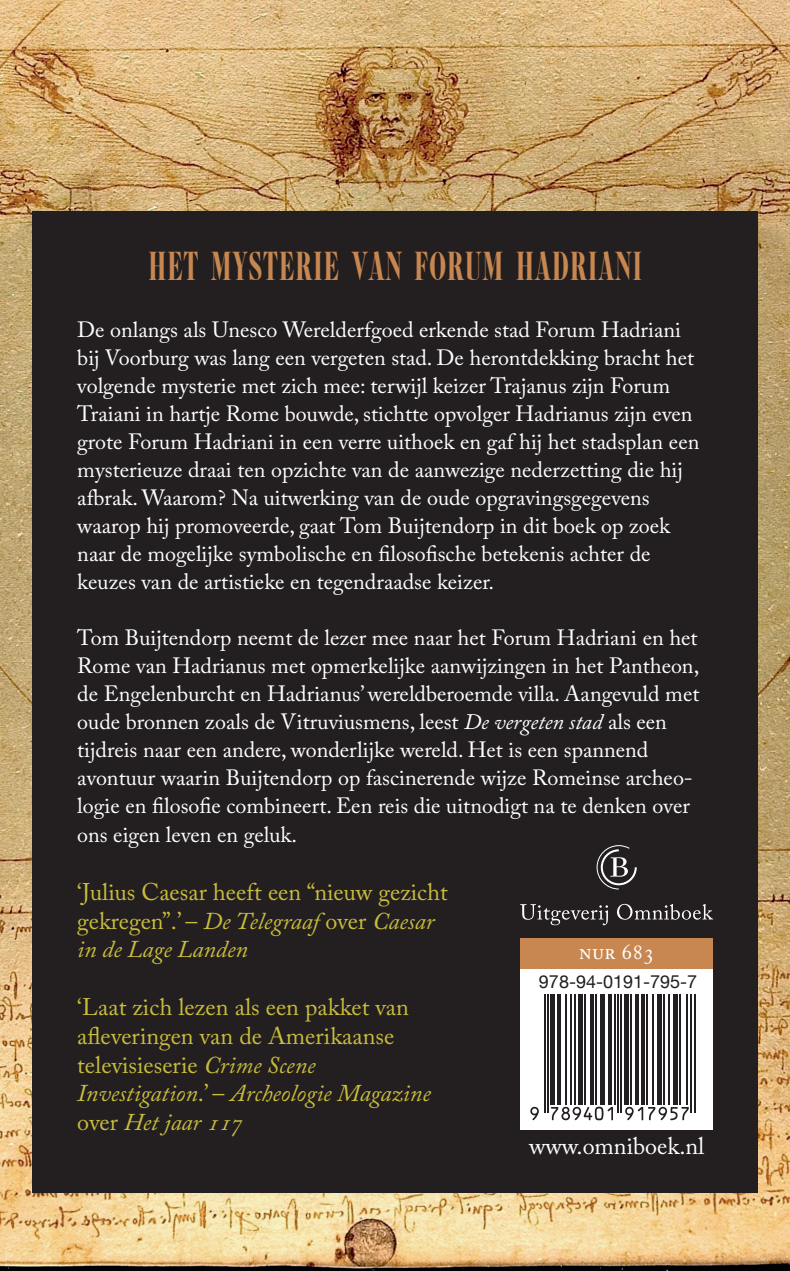
<style>
.page{position:relative;width:790px;height:1271px;background:#fff}
.page>*{position:absolute;margin:0;border:0;box-sizing:border-box;transform-origin:0 0}
.t1{font:42px "Caslon Gra Com D";letter-spacing:.03em;color:#c88750}
.t2{font:24px/28.8px "Adobe Caslon Pro";color:#c9bc3c}
.t3{font:24px "Adobe Caslon Pro";color:#fff}
.t4{font:22px/28px "Adobe Caslon Pro";color:#fff}
.t5{font:18px "Helvetica Neue";color:#231f20}
.s1{font-style:italic}
</style>
<div class="page">
<img style="left:0;top:0;width:789px;height:1270px">
<div style="left:32px;top:211px;width:726px;height:981px;background:#231f20"></div>
<div style="left:520px;top:969px;width:193px;height:161px;background:#fff"></div>
<svg style="left:538px;top:994px;width:158px;height:120px"></svg>
<svg style="left:530px;top:1106px;width:8px;height:14px"></svg>
<hr style="left:544px;top:994px;width:1px;height:118px;background:#231f20">
<hr style="left:547px;top:994px;width:2px;height:118px;background:#231f20">
<div style="left:550px;top:994px;width:5px;height:110px;background:#231f20"></div>
<svg style="left:556px;top:994px;width:4px;height:110px"></svg>
<hr style="left:565px;top:994px;width:1px;height:110px;background:#231f20">
<hr style="left:569px;top:994px;width:2px;height:110px;background:#231f20">
<hr style="left:574px;top:994px;width:2px;height:110px;background:#231f20">
<div style="left:577px;top:994px;width:5px;height:110px;background:#231f20"></div>
<hr style="left:584px;top:994px;width:1px;height:110px;background:#231f20">
<hr style="left:590px;top:994px;width:3px;height:110px;background:#231f20">
<hr style="left:595px;top:994px;width:1px;height:110px;background:#231f20">
<hr style="left:600px;top:994px;width:4px;height:110px;background:#231f20">
<svg style="left:550px;top:1106px;width:63px;height:14px"></svg>
<hr style="left:608px;top:994px;width:3px;height:110px;background:#231f20">
<hr style="left:614px;top:994px;width:1px;height:110px;background:#231f20">
<hr style="left:617px;top:994px;width:2px;height:118px;background:#231f20">
<hr style="left:620px;top:994px;width:2px;height:118px;background:#231f20">
<div style="left:623px;top:994px;width:5px;height:110px;background:#231f20"></div>
<hr style="left:630px;top:994px;width:1px;height:110px;background:#231f20">
<svg style="left:634px;top:994px;width:4px;height:110px"></svg>
<hr style="left:641px;top:994px;width:3px;height:110px;background:#231f20">
<hr style="left:646px;top:994px;width:1px;height:110px;background:#231f20">
<hr style="left:652px;top:994px;width:1px;height:110px;background:#231f20">
<div style="left:657px;top:994px;width:5px;height:110px;background:#231f20"></div>
<hr style="left:663px;top:994px;width:2px;height:110px;background:#231f20">
<hr style="left:668px;top:994px;width:1px;height:110px;background:#231f20">
<hr style="left:673px;top:994px;width:4px;height:110px;background:#231f20">
<svg style="left:625px;top:1106px;width:63px;height:14px"></svg>
<hr style="left:679px;top:994px;width:1px;height:110px;background:#231f20">
<hr style="left:685px;top:994px;width:2px;height:110px;background:#231f20">
<hr style="left:690px;top:994px;width:2px;height:118px;background:#231f20">
<hr style="left:693px;top:994px;width:2px;height:118px;background:#231f20">
<div style="left:520px;top:938px;width:193px;height:31px;background:#c88750"></div>
<svg style="left:520px;top:904px;width:193px;height:21px"></svg>
<svg style="left:596px;top:845px;width:41px;height:45px"></svg>
<h1 class="t1" style="left:148px;top:243px;width:495px">HET MYSTERIE VAN FORUM HADRIANI</h1>
<p class="t4" style="left:77px;top:315px;width:623px">De onlangs als Unesco Werelderfgoed erkende stad Forum Hadriani bij Voorburg was lang een vergeten stad. De herontdekking bracht het volgende mysterie met zich mee: terwijl keizer Trajanus zijn Forum Traiani in hartje Rome bouwde, stichtte opvolger Hadrianus zijn even grote Forum Hadriani in een verre uithoek en gaf hij het stadsplan een mysterieuze draai ten opzichte van de aanwezige nederzetting die hij afbrak. Waarom? Na uitwerking van de oude opgravingsgegevens waarop hij promoveerde, gaat Tom Buijtendorp in dit boek op zoek naar de mogelijke symbolische en filosofische betekenis achter de keuzes van de artistieke en tegendraadse keizer.</p>
<p class="t4" style="left:77px;top:623px;width:623px">Tom Buijtendorp neemt de lezer mee naar het Forum Hadriani en het Rome van Hadrianus met opmerkelijke aanwijzingen in het Pantheon, de Engelenburcht en Hadrianus’ wereldberoemde villa. Aangevuld met oude bronnen zoals de Vitruviusmens, leest <span class="s1">De vergeten stad</span> als een tijdreis naar een andere, wonderlijke wereld. Het is een spannend avontuur waarin Buijtendorp op fascinerende wijze Romeinse archeo&shy;logie en filosofie combineert. Een reis die uitnodigt na te denken over ons eigen leven en geluk.</p>
<p class="t2" style="left:77px;top:877px;width:372px">‘Julius Caesar heeft een “nieuw gezicht gekregen”.’ – <span class="s1">De Telegraaf</span> over <span class="s1">Caesar in de Lage Landen</span></p>
<p class="t2" style="left:77px;top:992px;width:355px">‘Laat zich lezen als een pakket van afleveringen van de Amerikaanse televisieserie <span class="s1">Crime Scene<br>Investigation</span>.’ – <span class="s1">Archeologie Magazine </span>over <span class="s1">Het jaar 117</span></p>
<p class="t3" style="left:529px;top:1131px;width:177px">www.omniboek.nl</p>
<p class="t4" style="left:579px;top:937px;width:77px">NUR 683</p>
<p class="t5" style="left:539px;top:968px;width:160px">978-94-0191-795-7</p>
</div>
